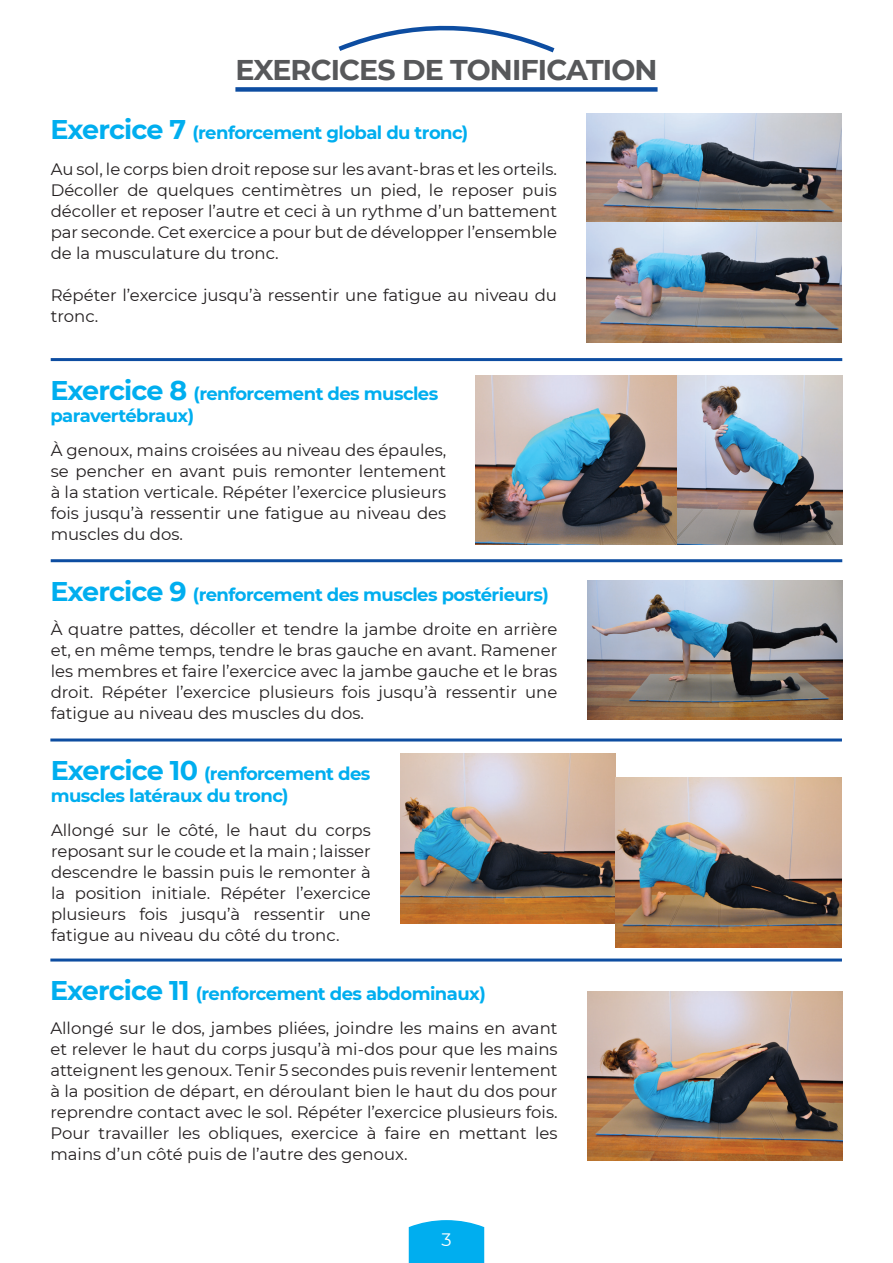
<style>
.page{position:relative;width:893px;height:1263px;background:#fff}
.page>*{position:absolute;margin:0;border:0;box-sizing:border-box;transform-origin:0 0}
.t1{font:700 28.5px "Montserrat";letter-spacing:-.03em;color:#57585a}
.t2{font:700 18px/21.6px "Montserrat";letter-spacing:-.03em;color:#00aeef}
.t3{font:18px "Montserrat";color:#fff}
.t4{font:16.5px/21px "Montserrat";color:#231f20;text-align:justify}
.s1{font-size:27px}
</style>
<div class="page">
<svg style="left:408px;top:1220px;width:77px;height:43px;background:#13b4f0"></svg>
<div style="left:235px;top:87px;width:423px;height:5px;background:#0d4da1"></div>
<svg style="left:338px;top:25px;width:217px;height:28px"></svg>
<img style="left:587px;top:113px;width:255px;height:110px">
<img style="left:587px;top:223px;width:255px;height:120px">
<hr style="left:51px;top:358px;width:791px;height:3px;background:#0d4da1">
<img style="left:476px;top:375px;width:366px;height:170px">
<hr style="left:51px;top:559px;width:791px;height:3px;background:#0d4da1">
<img style="left:587px;top:581px;width:255px;height:138px">
<hr style="left:50px;top:738px;width:792px;height:3px;background:#0d4da1">
<img style="left:401px;top:753px;width:215px;height:170px">
<img style="left:616px;top:777px;width:226px;height:170px">
<hr style="left:50px;top:958px;width:792px;height:3px;background:#0d4da1">
<img style="left:587px;top:991px;width:255px;height:169px">
<h1 class="t1" style="left:235px;top:49px;width:424px">EXERCICES DE TONIFICATION</h1>
<p class="t2" style="left:50px;top:121px;width:419px"><span class="s1">Exercice 7</span> (renforcement global du tronc)</p>
<p class="t4" style="left:51px;top:158px;width:508px">Au sol, le corps bien droit repose sur les avant-bras et les orteils.<br>Décoller de quelques centimètres un pied, le reposer puis décoller et reposer l’autre et ceci à un rythme d’un battement par seconde. Cet exercice a pour but de développer l’ensemble de la musculature du tronc.</p>
<p class="t4" style="left:51px;top:284px;width:508px">Répéter l’exercice jusqu’à ressentir une fatigue au niveau du tronc.</p>
<p class="t2" style="left:50px;top:382px;width:389px"><span class="s1">Exercice 8</span> (renforcement des muscles paravertébraux)</p>
<p class="t4" style="left:51px;top:439px;width:397px">À genoux, mains croisées au niveau des épaules, se pencher en avant puis remonter lentement à la station verticale. Répéter l’exercice plusieurs fois jusqu’à ressentir une fatigue au niveau des muscles du dos.</p>
<p class="t2" style="left:50px;top:583px;width:500px"><span class="s1">Exercice 9</span> (renforcement des muscles postérieurs)</p>
<p class="t4" style="left:51px;top:618px;width:508px">À quatre pattes, décoller et tendre la jambe droite en arrière et, en même temps, tendre le bras gauche en avant. Ramener les membres et faire l’exercice avec la jambe gauche et le bras droit. Répéter l’exercice plusieurs fois jusqu’à ressentir une fatigue au niveau des muscles du dos.</p>
<p class="t2" style="left:51px;top:762px;width:321px"><span class="s1">Exercice 10</span> (renforcement des muscles latéraux du tronc)</p>
<p class="t4" style="left:51px;top:819px;width:321px">Allongé sur le côté, le haut du corps reposant sur le coude et la main ; laisser descendre le bassin puis le remonter à la position initiale. Répéter l’exercice plusieurs fois jusqu’à ressentir une fatigue au niveau du côté du tronc.</p>
<p class="t2" style="left:50px;top:982px;width:437px"><span class="s1">Exercice 11</span> (renforcement des abdominaux)</p>
<p class="t4" style="left:50px;top:1017px;width:509px">Allongé sur le dos, jambes pliées, joindre les mains en avant et relever le haut du corps jusqu’à mi-dos pour que les mains atteignent les genoux. Tenir 5 secondes puis revenir lentement à la position de départ, en déroulant bien le haut du dos pour reprendre contact avec le sol. Répéter l’exercice plusieurs fois.<br>Pour travailler les obliques, exercice à faire en mettant les mains d’un côté puis de l’autre des genoux.</p>
<p class="t3" style="left:441px;top:1227px;width:12px">3</p>
</div>
